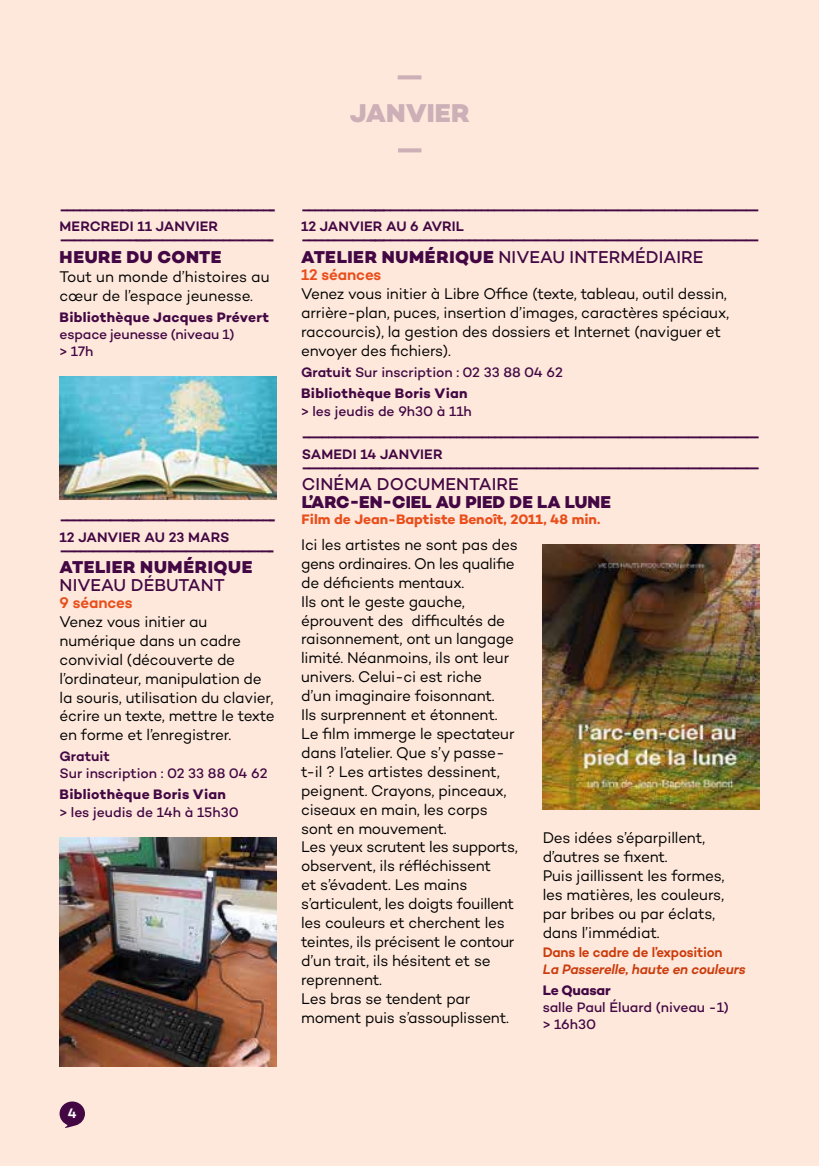
<style>
.page{position:relative;width:819px;height:1166px;background:#fde8db}
.page>*{position:absolute;margin:0;border:0;box-sizing:border-box;transform-origin:0 0}
.t1{font:800 26.25px/36.8px "Campton";letter-spacing:.01em;color:#cdafb7;text-align:center}
.t2{font:500 17.5px "Campton";letter-spacing:.005em;color:#430743}
.t3{font:800 17.5px "Campton";letter-spacing:.015em;color:#430743}
.t4{font:800 17.5px "Campton";letter-spacing:.04em;color:#430743}
.t5{font:15.75px/18.9px "Campton";letter-spacing:-.015em;color:#000}
.t6{font:600 15.75px "Campton";letter-spacing:-.005em;color:#e94e1b}
.t7{font:700 14px "Campton";letter-spacing:.02em;color:#430743}
.t8{font:500 14px/17.5px "Campton";letter-spacing:-.005em;color:#430743}
.t9{font:600 14px "Campton";letter-spacing:.005em;color:#430743}
.t10{font:700 14px "Campton";color:#e94e1b}
.t11{font:italic 600 14px "Campton";letter-spacing:-.015em;color:#cc3b0c}
.t12{font:600 14px "Campton";letter-spacing:-.01em;color:#cc3b0c}
.t13{font:700 14px "Campton";letter-spacing:-.01em;color:#430743}
.t14{font:600 14px "Campton";color:#fff}
.s1{font-weight:800}
.s2{font-weight:600}
.s3{font-weight:700}
</style>
<div class="page">
<svg style="left:60px;top:1101px;width:25px;height:27px"></svg>
<img style="left:60px;top:376px;width:216px;height:124px">
<img style="left:60px;top:837px;width:216px;height:230px">
<img style="left:542px;top:545px;width:217px;height:264px">
<p class="t7" style="left:60px;top:201px;width:218px">––––––——–---–—–———–––––––––––-</p>
<p class="t9" style="left:60px;top:218px;width:160px">MERCREDI 11 JANVIER</p>
<p class="t7" style="left:60px;top:232px;width:217px">–––––––——–---––———–––––––––––-</p>
<p class="t3" style="left:60px;top:246px;width:163px">HEURE DU CONTE</p>
<p class="t5" style="left:60px;top:267px;width:212px">Tout un monde d’histoires au cœur de l’espace jeunesse.</p>
<p class="t7" style="left:60px;top:308px;width:211px">Bibliothèque Jacques Prévert</p>
<p class="t8" style="left:60px;top:325px;width:177px">espace jeunesse (niveau 1) &gt; 17h</p>
<p class="t7" style="left:60px;top:511px;width:218px">––––––——–---–—–———–––––––––––-</p>
<p class="t9" style="left:60px;top:528px;width:171px">12 JANVIER AU 23 MARS</p>
<p class="t7" style="left:60px;top:542px;width:217px">–––––––——–---––———–––––––––––-</p>
<p class="t4" style="left:60px;top:556px;width:194px">ATELIER NUMÉRIQUE</p>
<p class="t2" style="left:60px;top:573px;width:167px">NIVEAU DÉBUTANT</p>
<p class="t6" style="left:60px;top:593px;width:75px">9 séances</p>
<p class="t5" style="left:60px;top:612px;width:217px">Venez vous initier au numérique dans un cadre convivial (découverte de l’ordinateur, manipulation de la souris, utilisation du clavier, écrire un texte, mettre le texte en forme et l’enregistrer.</p>
<p class="t9" style="left:60px;top:748px;width:52px">Gratuit</p>
<p class="t8" style="left:60px;top:764px;width:209px">Sur inscription : 02 33 88 04 62</p>
<p class="t7" style="left:60px;top:785px;width:168px">Bibliothèque Boris Vian</p>
<p class="t8" style="left:60px;top:803px;width:181px">&gt; les jeudis de 14h à 15h30</p>
<h1 class="t1" style="left:349px;top:58px;width:122px">—<br>JANVIER —</h1>
<p class="t7" style="left:301px;top:201px;width:460px">––––––——–---–—–———–––––––––——————————————————————</p>
<p class="t9" style="left:301px;top:218px;width:164px">12 JANVIER AU 6 AVRIL</p>
<p class="t7" style="left:301px;top:232px;width:460px">––––––——–---–—–———–––––––––——————————————————————</p>
<p class="t2" style="left:301px;top:246px;width:404px"><span class="s1">ATELIER NUMÉRIQUE</span> NIVEAU INTERMÉDIAIRE</p>
<p class="t6" style="left:301px;top:265px;width:82px">12 séances</p>
<p class="t5" style="left:301px;top:284px;width:429px">Venez vous initier à Libre Office (texte, tableau, outil dessin, arrière-plan, puces, insertion d’images, caractères spéciaux, raccourcis), la gestion des dossiers et Internet (naviguer et envoyer des fichiers).</p>
<p class="t8" style="left:301px;top:361px;width:263px;line-height:21px"><span class="s2">Gratuit</span> Sur inscription : 02 33 88 04 62<br><span class="s3">Bibliothèque Boris Vian</span></p>
<p class="t8" style="left:301px;top:402px;width:172px">&gt; les jeudis de 9h30 à 11h</p>
<p class="t7" style="left:301px;top:428px;width:460px">––––––——–---–—–———–––––––––——————————————————————</p>
<p class="t9" style="left:302px;top:445px;width:142px">SAMEDI 14 JANVIER</p>
<p class="t7" style="left:301px;top:459px;width:460px">––––––——–---–—–———–––––––––——————————————————————</p>
<p class="t2" style="left:302px;top:473px;width:218px">CINÉMA DOCUMENTAIRE</p>
<p class="t3" style="left:302px;top:490px;width:310px">L’ARC-EN-CIEL AU PIED DE LA LUNE</p>
<p class="t10" style="left:301px;top:511px;width:300px">Film de Jean-Baptiste Benoît, 2011, 48 min.</p>
<p class="t5" style="left:301px;top:535px;width:218px">Ici les artistes ne sont pas des gens ordinaires. On les qualifie de déficients mentaux.<br>Ils ont le geste gauche, éprouvent des difficultés de raisonnement, ont un langage limité. Néanmoins, ils ont leur univers. Celui-ci est riche<br>d’un imaginaire foisonnant.<br>Ils surprennent et étonnent.<br>Le film immerge le spectateur dans l’atelier. Que s’y passe&shy;t-il ? Les artistes dessinent, peignent. Crayons, pinceaux, ciseaux en main, les corps sont en mouvement.<br>Les yeux scrutent les supports, observent, ils réfléchissent<br>et s’évadent. Les mains s’articulent, les doigts fouillent les couleurs et cherchent les teintes, ils précisent le contour d’un trait, ils hésitent et se reprennent.<br>Les bras se tendent par moment puis s’assouplissent.</p>
<p class="t5" style="left:542px;top:828px;width:183px">Des idées s’éparpillent, d’autres se fixent.<br>Puis jaillissent les formes, les matières, les couleurs, par bribes ou par éclats, dans l’immédiat.</p>
<p class="t12" style="left:542px;top:943px;width:182px">Dans le cadre de l’exposition</p>
<p class="t11" style="left:542px;top:960px;width:204px">La Passerelle, haute en couleurs</p>
<p class="t13" style="left:542px;top:981px;width:70px">Le Quasar</p>
<p class="t8" style="left:542px;top:998px;width:188px">salle Paul Éluard (niveau -1) &gt; 16h30</p>
<p class="t14" style="left:68px;top:1104px;width:10px">4</p>
</div>
